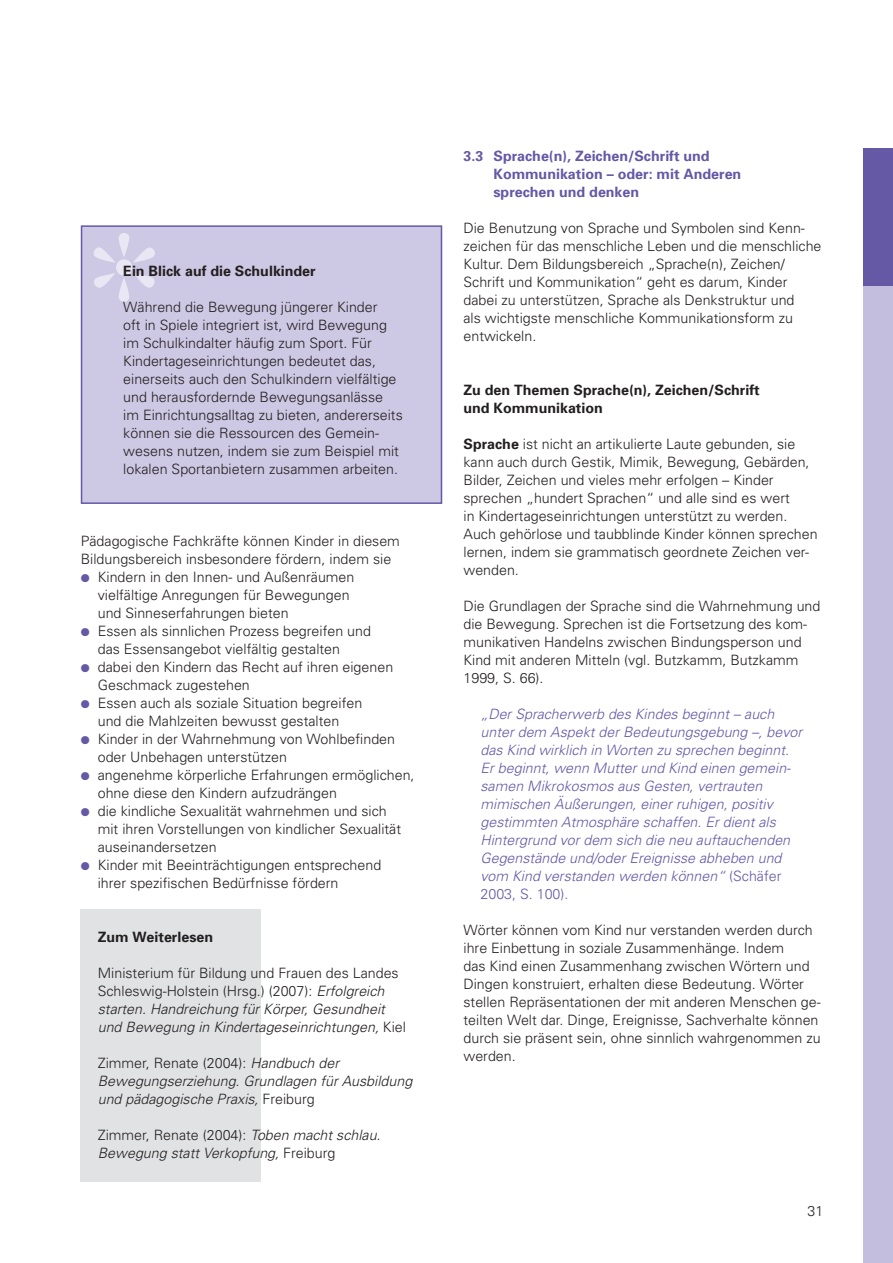
<style>
.page{position:relative;width:893px;height:1263px;background:#fff}
.page>*{position:absolute;margin:0;border:0;box-sizing:border-box;transform-origin:0 0}
.t1{font:300 14.25px/18px "Univers";color:#231f20}
.t2{font:italic 300 14.25px/18px "Univers";color:#6558a5}
.t3{font:italic 300 14.25px/18px "Univers";color:#231f20}
.t4{font:700 14.25px/18px "Univers";color:#231f20}
.t5{font:700 14.25px/18px "Univers";color:#6558a5}
.s1{color:#6558a5}
.s2{font-style:normal}
.s3{font-weight:700}
</style>
<div class="page">
<div style="left:81px;top:909px;width:180px;height:273px;background:#e1e2e4"></div>
<div style="left:81px;top:225px;width:361px;height:279px;background:#cdc8e3;border:2px solid #6558a5"></div>
<div style="left:863px;top:149px;width:30px;height:139px;background:#6558a5"></div>
<div style="left:863px;top:286px;width:30px;height:977px;background:#c4bede"></div>
<p class="t4" style="left:123px;top:261px;width:194px">Ein Blick auf die Schulkinder</p>
<p class="t1" style="left:123px;top:297px;width:281px">Während die Bewegung jüngerer Kinder<br>oft in Spiele integriert ist, wird Bewegung im Schulkindalter häufig zum Sport. Für Kindertageseinrichtungen bedeutet das, einerseits auch den Schulkindern vielfältige und herausfordernde Bewegungsanlässe<br>im Einrichtungsalltag zu bieten, andererseits können sie die Ressourcen des Gemein&shy;wesens nutzen, indem sie zum Beispiel mit lokalen Sportanbietern zusammen arbeiten.</p>
<p class="t1" style="left:81px;top:531px;width:321px">Pädagogische Fachkräfte können Kinder in diesem<br>Bildungsbereich insbesondere fördern, indem sie</p>
<p class="t1" style="left:98px;top:567px;width:258px;text-indent:-17px"><span class="s1">●</span> Kindern in den Innen- und Außenräumen vielfältige Anregungen für Bewegungen und Sinneserfahrungen bieten</p>
<p class="t1" style="left:98px;top:621px;width:275px;text-indent:-17px"><span class="s1">●</span> Essen als sinnlichen Prozess begreifen und das Essensangebot vielfältig gestalten</p>
<p class="t1" style="left:98px;top:657px;width:297px;text-indent:-17px"><span class="s1">●</span> dabei den Kindern das Recht auf ihren eigenen<br>Geschmack zugestehen</p>
<p class="t1" style="left:81px;top:693px;width:283px;text-align:center"><span class="s1">●</span> Essen auch als soziale Situation begreifen und die Mahlzeiten bewusst gestalten</p>
<p class="t1" style="left:98px;top:729px;width:299px;text-indent:-17px"><span class="s1">●</span> Kinder in der Wahrnehmung von Wohlbefinden oder Unbehagen unterstützen</p>
<p class="t1" style="left:98px;top:765px;width:318px;text-indent:-17px"><span class="s1">●</span> angenehme körperliche Erfahrungen ermöglichen, ohne diese den Kindern aufzudrängen</p>
<p class="t1" style="left:98px;top:801px;width:305px;text-indent:-17px"><span class="s1">●</span> die kindliche Sexualität wahrnehmen und sich mit ihren Vorstellungen von kindlicher Sexualität auseinandersetzen</p>
<p class="t1" style="left:98px;top:855px;width:285px;text-indent:-17px"><span class="s1">●</span> Kinder mit Beeinträchtigungen entsprechend ihrer spezifischen Bedürfnisse fördern</p>
<p class="t4" style="left:98px;top:927px;width:117px">Zum Weiterlesen</p>
<p class="t3" style="left:98px;top:963px;width:310px"><span class="s2">Ministerium für Bildung und Frauen des Landes Schleswig-Holstein (Hrsg.) (2007):</span> Erfolgreich starten. Handreichung für Körper, Gesundheit und Bewegung in Kindertageseinrichtungen, <span class="s2">Kiel</span></p>
<p class="t3" style="left:98px;top:1053px;width:316px"><span class="s2">Zimmer, Renate (2004):</span> Handbuch der<br>Bewegungserziehung. Grundlagen für Ausbildung und pädagogische Praxis, <span class="s2">Freiburg</span></p>
<p class="t3" style="left:98px;top:1125px;width:284px"><span class="s2">Zimmer, Renate (2004):</span> Toben macht schlau.<br>Bewegung statt Verkopfung, <span class="s2">Freiburg</span></p>
<p class="t5" style="left:493px;top:146px;width:249px;text-indent:-30px">3.3 Sprache(n), Zeichen/Schrift und<br>Kommunikation – oder: mit Anderen sprechen und denken</p>
<p class="t1" style="left:463px;top:218px;width:359px">Die Benutzung von Sprache und Symbolen sind Kenn&shy;zeichen für das menschliche Leben und die menschliche Kultur. Dem Bildungsbereich „Sprache(n), Zeichen/ Schrift und Kommunikation“ geht es darum, Kinder dabei zu unterstützen, Sprache als Denkstruktur und<br>als wichtigste menschliche Kommunikationsform zu entwickeln.</p>
<p class="t4" style="left:463px;top:380px;width:298px">Zu den Themen Sprache(n), Zeichen/Schrift und Kommunikation</p>
<p class="t1" style="left:463px;top:434px;width:356px"><span class="s3">Sprache</span> ist nicht an artikulierte Laute gebunden, sie kann auch durch Gestik, Mimik, Bewegung, Gebärden, Bilder, Zeichen und vieles mehr erfolgen – Kinder sprechen „hundert Sprachen“ und alle sind es wert<br>in Kindertageseinrichtungen unterstützt zu werden.<br>Auch gehörlose und taubblinde Kinder können sprechen lernen, indem sie grammatisch geordnete Zeichen ver&shy;wenden.</p>
<p class="t1" style="left:463px;top:596px;width:358px">Die Grundlagen der Sprache sind die Wahrnehmung und die Bewegung. Sprechen ist die Fortsetzung des kom&shy;munikativen Handelns zwischen Bindungsperson und Kind mit anderen Mitteln (vgl. Butzkamm, Butzkamm 1999, S. 66).</p>
<p class="t2" style="left:480px;top:704px;width:323px">„Der Spracherwerb des Kindes beginnt – auch unter dem Aspekt der Bedeutungsgebung –, bevor das Kind wirklich in Worten zu sprechen beginnt.<br>Er beginnt, wenn Mutter und Kind einen gemein&shy;samen Mikrokosmos aus Gesten, vertrauten mimischen Äußerungen, einer ruhigen, positiv gestimmten Atmosphäre schaffen. Er dient als Hintergrund vor dem sich die neu auftauchenden Gegenstände und/oder Ereignisse abheben und vom Kind verstanden werden können“ <span class="s2">(Schäfer 2003, S. 100).</span></p>
<p class="t1" style="left:463px;top:920px;width:359px">Wörter können vom Kind nur verstanden werden durch ihre Einbettung in soziale Zusammenhänge. Indem<br>das Kind einen Zusammenhang zwischen Wörtern und Dingen konstruiert, erhalten diese Bedeutung. Wörter stellen Repräsentationen der mit anderen Menschen ge&shy;teilten Welt dar. Dinge, Ereignisse, Sachverhalte können durch sie präsent sein, ohne sinnlich wahrgenommen zu werden.</p>
<p class="t1" style="left:808px;top:1202px;width:17px">31</p>
</div>
